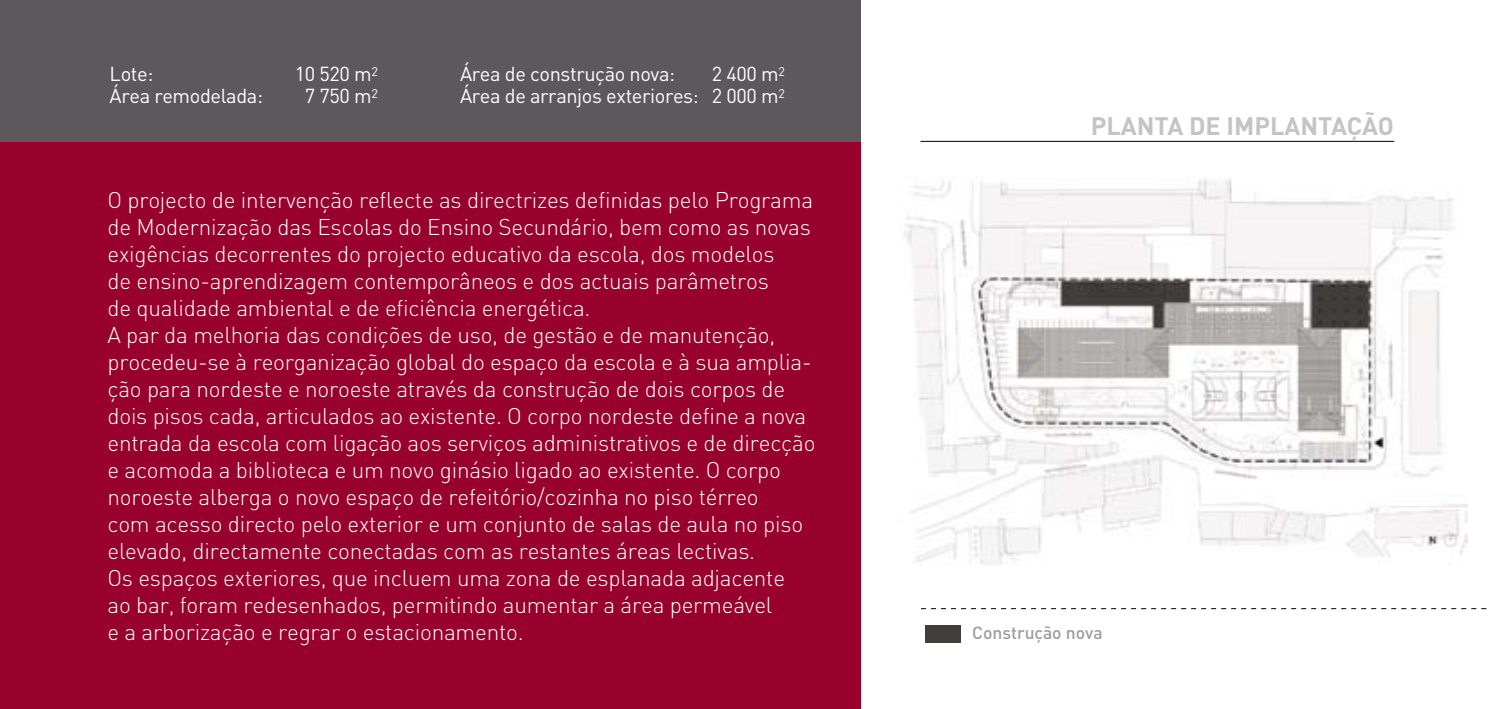
<style>
.page{position:relative;width:1489px;height:709px;background:#fff}
.page>*{position:absolute;margin:0;border:0;box-sizing:border-box;transform-origin:0 0}
.t1{font:700 25px "DIN";color:#c5c3c3}
.t2{font:300 22.5px/27px "DIN";letter-spacing:-.01em;color:#fff}
.t3{font:20px/22.5px "DIN";letter-spacing:-.02em;color:#fff;text-align:right}
.t4{font:500 17.5px "DIN";color:#9c9d9f}
</style>
<div class="page">
<div style="left:0;top:7px;width:861px;height:702px;background:#98002e"></div>
<div style="left:0;top:0;width:861px;height:141px;background:#5c585b"></div>
<div style="left:925px;top:624px;width:35px;height:18px;background:#403f3c"></div>
<svg style="left:921px;top:608px;width:566px;height:1px"></svg>
<hr style="left:920px;top:141px;width:474px;height:1px;background:#000">
<img style="left:905px;top:177px;width:561px;height:388px">
<p class="t3" style="left:110px;top:62px;width:45px">Lote:</p>
<p class="t3" style="left:295px;top:62px;width:85px">10 520 m<sup>2</sup></p>
<p class="t3" style="left:110px;top:84px;width:155px">Área remodelada:</p>
<p class="t3" style="left:305px;top:84px;width:75px">7 750 m<sup>2</sup></p>
<p class="t3" style="left:460px;top:62px;width:217px">Área de construção nova:</p>
<p class="t3" style="left:460px;top:62px;width:326px">2 400 m<sup>2<br></sup>Área de arranjos exteriores: 2 000 m<sup>2</sup></p>
<p class="t2" style="left:107px;top:186px;width:709px">O projecto de intervenção reflecte as directrizes definidas pelo Programa de Modernização das Escolas do Ensino Secundário, bem como as novas exigências decorrentes do projecto educativo da escola, dos modelos<br>de ensino-aprendizagem contemporâneos e dos actuais parâmetros<br>de qualidade ambiental e de eficiência energética.<br>A par da melhoria das condições de uso, de gestão e de manutenção, procedeu-se à reorganização global do espaço da escola e à sua amplia&shy;ção para nordeste e noroeste através da construção de dois corpos de dois pisos cada, articulados ao existente. O corpo nordeste define a nova entrada da escola com ligação aos serviços administrativos e de direcção e acomoda a biblioteca e um novo ginásio ligado ao existente. O corpo noroeste alberga o novo espaço de refeitório/cozinha no piso térreo<br>com acesso directo pelo exterior e um conjunto de salas de aula no piso elevado, directamente conectadas com as restantes áreas lectivas.<br>Os espaços exteriores, que incluem uma zona de esplanada adjacente<br>ao bar, foram redesenhados, permitindo aumentar a área permeável<br>e a arborização e regrar o estacionamento.</p>
<p class="t1" style="left:1090px;top:109px;width:304px">PLANTA DE IMPLANTAÇÃO</p>
<p class="t4" style="left:972px;top:621px;width:132px">Construção nova</p>
</div>
